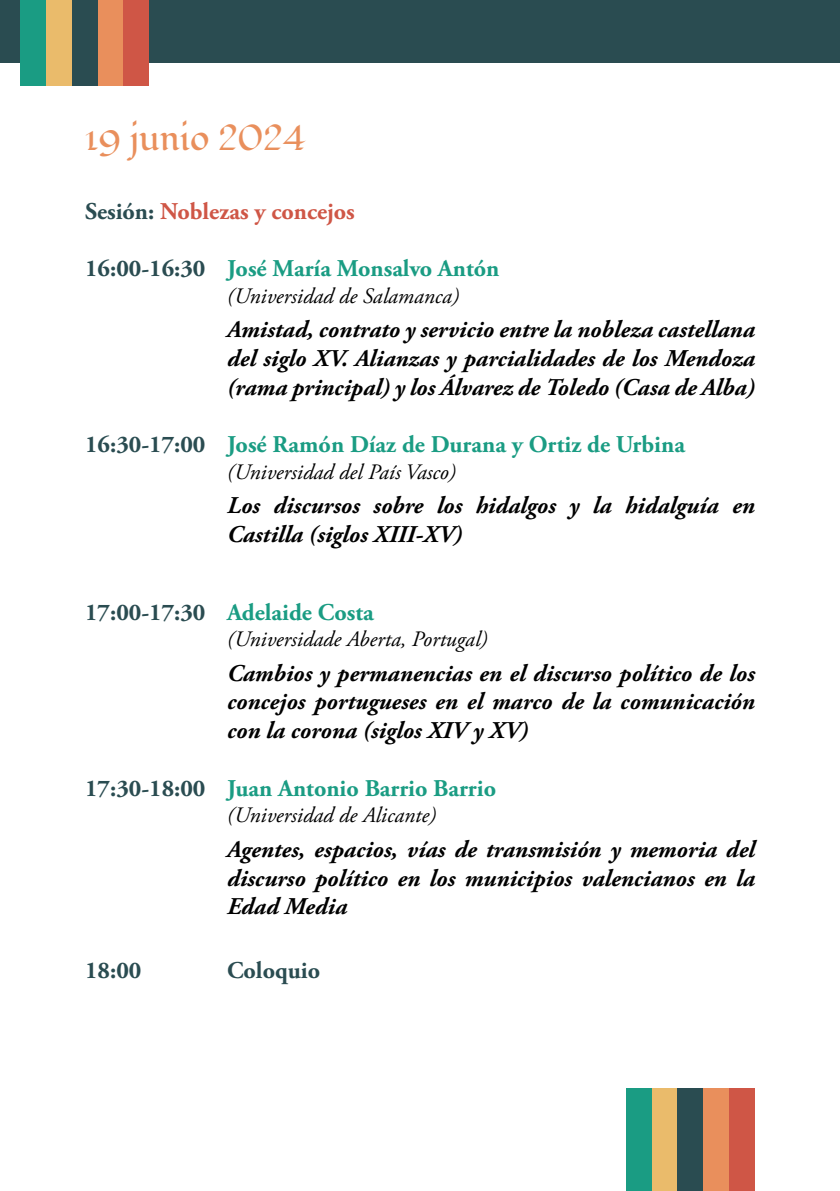
<style>
.page{position:relative;width:840px;height:1191px;background:#fff}
.page>*{position:absolute;margin:0;border:0;box-sizing:border-box;transform-origin:0 0}
.t1{font:36px "Fondamento";color:#e98f5c}
.t2{font:italic 700 24px/28.8px "Adobe Garamond Pro";color:#000;text-align:justify}
.t3{font:700 24px "Adobe Garamond Pro";color:#1a9c83}
.t4{font:700 24px "Adobe Garamond Pro";color:#cf5646}
.t5{font:700 24px "Adobe Garamond Pro";color:#2a4c51}
.t6{font:italic 22px "Adobe Garamond Pro";color:#000}
.s1{color:#2a4c51}
</style>
<div class="page">
<div style="left:0;top:0;width:839px;height:62px;background:#2a4c51"></div>
<div style="left:20px;top:0;width:26px;height:85px;background:#1a9c83"></div>
<div style="left:46px;top:0;width:26px;height:85px;background:#eabb6b"></div>
<div style="left:72px;top:0;width:26px;height:85px;background:#2a4c51"></div>
<div style="left:98px;top:0;width:25px;height:85px;background:#e98f5c"></div>
<div style="left:123px;top:0;width:26px;height:85px;background:#cf5646"></div>
<div style="left:625px;top:1089px;width:26px;height:102px;background:#1a9c83"></div>
<div style="left:651px;top:1089px;width:26px;height:102px;background:#eabb6b"></div>
<div style="left:677px;top:1089px;width:25px;height:102px;background:#2a4c51"></div>
<div style="left:702px;top:1089px;width:26px;height:102px;background:#e98f5c"></div>
<div style="left:728px;top:1089px;width:26px;height:102px;background:#cf5646"></div>
<h1 class="t1" style="left:85px;top:113px;width:223px">19 junio 2024</h1>
<p class="t4" style="left:85px;top:197px;width:271px"><span class="s1">Sesión:</span> Noblezas y concejos</p>
<p class="t3" style="left:85px;top:255px;width:415px"><span class="s1">16:00-16:30</span> José María Monsalvo Antón</p>
<p class="t6" style="left:227px;top:282px;width:233px">(Universidad de Salamanca)</p>
<p class="t2" style="left:227px;top:315px;width:529px">Amistad, contrato y servicio entre la nobleza castellana del siglo XV. Alianzas y parcialidades de los Mendoza (rama principal) y los Álvarez de Toledo (Casa de Alba)</p>
<p class="t3" style="left:85px;top:431px;width:601px"><span class="s1">16:30-17:00</span> José Ramón Díaz de Durana y Ortiz de Urbina</p>
<p class="t6" style="left:227px;top:458px;width:230px">(Universidad del País Vasco)</p>
<p class="t2" style="left:227px;top:492px;width:529px">Los discursos sobre los hidalgos y la hidalguía en<br>Castilla (siglos XIII-XV)</p>
<p class="t3" style="left:85px;top:598px;width:290px"><span class="s1">17:00-17:30</span> Adelaide Costa</p>
<p class="t6" style="left:227px;top:626px;width:262px">(Universidade Aberta, Portugal)</p>
<p class="t2" style="left:227px;top:659px;width:529px">Cambios y permanencias en el discurso político de los concejos portugueses en el marco de la comunicación con la corona (siglos XIV y XV)</p>
<p class="t3" style="left:85px;top:774px;width:412px"><span class="s1">17:30-18:00</span> Juan Antonio Barrio Barrio</p>
<p class="t6" style="left:227px;top:802px;width:210px">(Universidad de Alicante)</p>
<p class="t2" style="left:227px;top:835px;width:529px">Agentes, espacios, vías de transmisión y memoria del discurso político en los municipios valencianos en la Edad Media</p>
<p class="t5" style="left:85px;top:956px;width:58px">18:00</p>
<p class="t5" style="left:227px;top:956px;width:94px">Coloquio</p>
</div>
